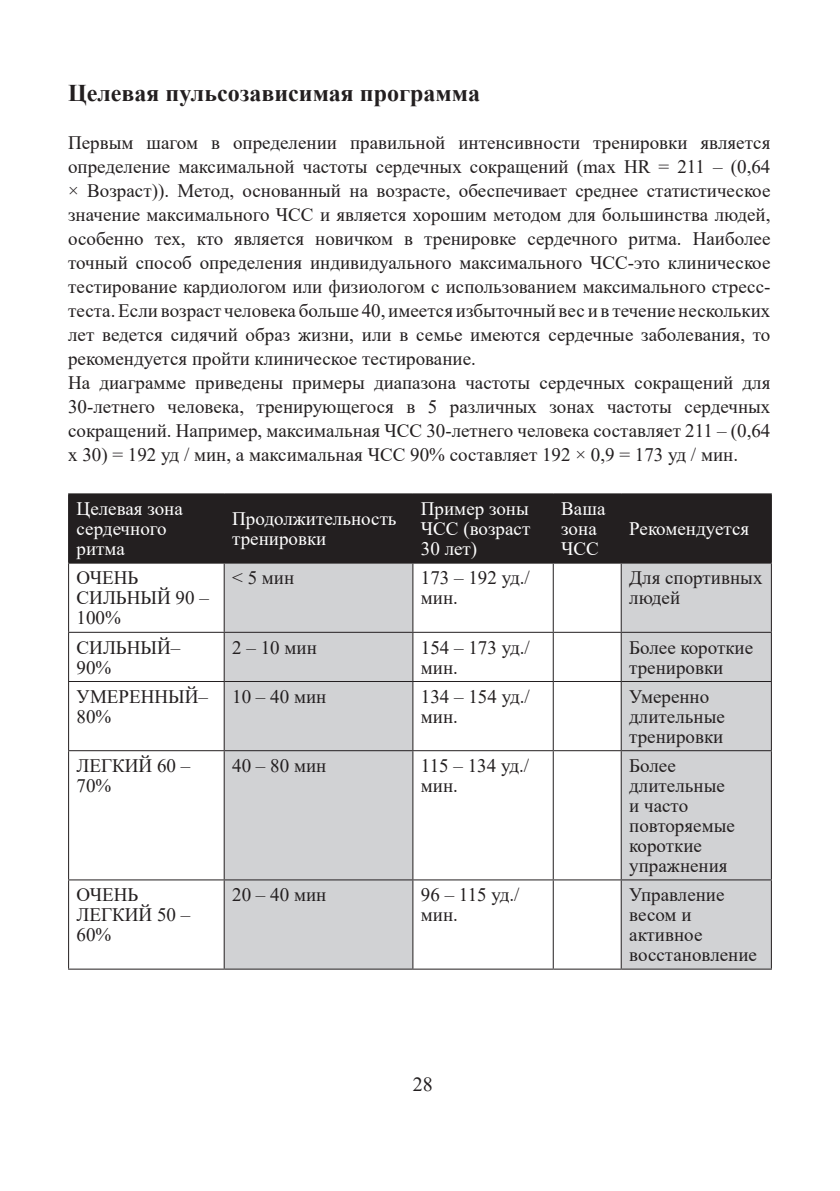
<style>
.page{position:relative;width:840px;height:1191px;background:#fff}
.page>*{position:absolute;margin:0;border:0;box-sizing:border-box;transform-origin:0 0}
.t1{font:700 24px "Times New Roman";color:#231f20}
.t2{font:20px "Times New Roman";color:#231f20}
.t3{font:19px/20px "Times New Roman";color:#231f20}
.t4{font:19px/20px "Times New Roman";color:#fff}
</style>
<div class="page">
<div style="left:69px;top:494px;width:701px;height:68px;background:#231f20"></div>
<div style="left:224px;top:563px;width:188px;height:405px;background:#d1d2d4"></div>
<div style="left:621px;top:563px;width:149px;height:405px;background:#d1d2d4"></div>
<hr style="left:68px;top:493px;width:156px;height:1px;background:#231f20">
<hr style="left:68px;top:494px;width:1px;height:68px;background:#231f20">
<hr style="left:224px;top:493px;width:188px;height:1px;background:#231f20">
<hr style="left:223px;top:494px;width:1px;height:68px;background:#231f20">
<hr style="left:412px;top:493px;width:141px;height:1px;background:#231f20">
<hr style="left:412px;top:494px;width:1px;height:68px;background:#231f20">
<hr style="left:553px;top:493px;width:68px;height:1px;background:#231f20">
<hr style="left:552px;top:494px;width:1px;height:68px;background:#231f20">
<hr style="left:621px;top:493px;width:150px;height:1px;background:#231f20">
<hr style="left:620px;top:494px;width:1px;height:68px;background:#231f20">
<hr style="left:770px;top:494px;width:1px;height:68px;background:#231f20">
<hr style="left:68px;top:562px;width:156px;height:1px;background:#231f20">
<hr style="left:68px;top:563px;width:1px;height:69px;background:#231f20">
<hr style="left:224px;top:562px;width:188px;height:1px;background:#231f20">
<hr style="left:223px;top:563px;width:1px;height:69px;background:#231f20">
<hr style="left:412px;top:562px;width:141px;height:1px;background:#231f20">
<hr style="left:412px;top:563px;width:1px;height:69px;background:#231f20">
<hr style="left:553px;top:562px;width:68px;height:1px;background:#231f20">
<hr style="left:552px;top:563px;width:1px;height:69px;background:#231f20">
<hr style="left:621px;top:562px;width:150px;height:1px;background:#231f20">
<hr style="left:620px;top:563px;width:1px;height:69px;background:#231f20">
<hr style="left:770px;top:563px;width:1px;height:69px;background:#231f20">
<hr style="left:68px;top:632px;width:156px;height:1px;background:#231f20">
<hr style="left:68px;top:633px;width:1px;height:48px;background:#231f20">
<hr style="left:224px;top:632px;width:188px;height:1px;background:#231f20">
<hr style="left:223px;top:633px;width:1px;height:48px;background:#231f20">
<hr style="left:412px;top:632px;width:141px;height:1px;background:#231f20">
<hr style="left:412px;top:633px;width:1px;height:48px;background:#231f20">
<hr style="left:553px;top:632px;width:68px;height:1px;background:#231f20">
<hr style="left:552px;top:633px;width:1px;height:48px;background:#231f20">
<hr style="left:621px;top:632px;width:150px;height:1px;background:#231f20">
<hr style="left:620px;top:633px;width:1px;height:48px;background:#231f20">
<hr style="left:770px;top:633px;width:1px;height:48px;background:#231f20">
<hr style="left:68px;top:681px;width:156px;height:1px;background:#231f20">
<hr style="left:68px;top:682px;width:1px;height:68px;background:#231f20">
<hr style="left:224px;top:681px;width:188px;height:1px;background:#231f20">
<hr style="left:223px;top:682px;width:1px;height:68px;background:#231f20">
<hr style="left:412px;top:681px;width:141px;height:1px;background:#231f20">
<hr style="left:412px;top:682px;width:1px;height:68px;background:#231f20">
<hr style="left:553px;top:681px;width:68px;height:1px;background:#231f20">
<hr style="left:552px;top:682px;width:1px;height:68px;background:#231f20">
<hr style="left:621px;top:681px;width:150px;height:1px;background:#231f20">
<hr style="left:620px;top:682px;width:1px;height:68px;background:#231f20">
<hr style="left:770px;top:682px;width:1px;height:68px;background:#231f20">
<hr style="left:68px;top:750px;width:156px;height:1px;background:#231f20">
<hr style="left:68px;top:751px;width:1px;height:128px;background:#231f20">
<hr style="left:224px;top:750px;width:188px;height:1px;background:#231f20">
<hr style="left:223px;top:751px;width:1px;height:128px;background:#231f20">
<hr style="left:412px;top:750px;width:141px;height:1px;background:#231f20">
<hr style="left:412px;top:751px;width:1px;height:128px;background:#231f20">
<hr style="left:553px;top:750px;width:68px;height:1px;background:#231f20">
<hr style="left:552px;top:751px;width:1px;height:128px;background:#231f20">
<hr style="left:621px;top:750px;width:150px;height:1px;background:#231f20">
<hr style="left:620px;top:751px;width:1px;height:128px;background:#231f20">
<hr style="left:770px;top:751px;width:1px;height:128px;background:#231f20">
<hr style="left:68px;top:879px;width:156px;height:1px;background:#231f20">
<hr style="left:68px;top:880px;width:1px;height:88px;background:#231f20">
<hr style="left:224px;top:879px;width:188px;height:1px;background:#231f20">
<hr style="left:223px;top:880px;width:1px;height:88px;background:#231f20">
<hr style="left:412px;top:879px;width:141px;height:1px;background:#231f20">
<hr style="left:412px;top:880px;width:1px;height:88px;background:#231f20">
<hr style="left:553px;top:879px;width:68px;height:1px;background:#231f20">
<hr style="left:552px;top:880px;width:1px;height:88px;background:#231f20">
<hr style="left:621px;top:879px;width:150px;height:1px;background:#231f20">
<hr style="left:620px;top:880px;width:1px;height:88px;background:#231f20">
<hr style="left:770px;top:880px;width:1px;height:88px;background:#231f20">
<hr style="left:68px;top:968px;width:156px;height:1px;background:#231f20">
<hr style="left:224px;top:968px;width:188px;height:1px;background:#231f20">
<hr style="left:412px;top:968px;width:141px;height:1px;background:#231f20">
<hr style="left:553px;top:968px;width:68px;height:1px;background:#231f20">
<hr style="left:621px;top:968px;width:150px;height:1px;background:#231f20">
<p class="t1" style="left:68px;top:76px;width:413px">Целевая пульсозависимая программа</p>
<p class="t3" style="left:68px;top:130px;width:703px;line-height:24px">Первым шагом в определении правильной интенсивности тренировки является определение максимальной частоты сердечных сокращений (max HR = 211 – (0,64 × Возраст)). Метод, основанный на возрасте, обеспечивает среднее статистическое значение максимального ЧСС и является хорошим методом для большинства людей, особенно тех, кто является новичком в тренировке сердечного ритма. Наиболее точный способ определения индивидуального максимального ЧСС-это клиническое тестирование кардиологом или физиологом с использованием максимального стресс&shy;теста. Если возраст человека больше 40, имеется избыточный вес и в течение нескольких лет ведется сидячий образ жизни, или в семье имеются сердечные заболевания, то рекомендуется пройти клиническое тестирование.<br>На диаграмме приведены примеры диапазона частоты сердечных сокращений для 30-летнего человека, тренирующегося в 5 различных зонах частоты сердечных сокращений. Например, максимальная ЧСС 30-летнего человека составляет 211 – (0,64 х 30) = 192 уд / мин, а максимальная ЧСС 90% составляет 192 × 0,9 = 173 уд / мин.</p>
<p class="t4" style="left:77px;top:498px;width:108px">Целевая зона сердечного ритма</p>
<p class="t4" style="left:232px;top:508px;width:166px">Продолжительность тренировки</p>
<p class="t4" style="left:420px;top:498px;width:111px;text-align:justify">Пример зоны ЧСС (возраст 30 лет)</p>
<p class="t4" style="left:561px;top:498px;width:46px">Ваша зона<br>ЧСС</p>
<p class="t4" style="left:629px;top:518px;width:121px">Рекомендуется</p>
<p class="t3" style="left:77px;top:567px;width:134px">ОЧЕНЬ<br>СИЛЬНЫЙ 90 –<br>100%</p>
<p class="t3" style="left:232px;top:567px;width:64px">&lt; 5 мин</p>
<p class="t3" style="left:420px;top:567px;width:110px">173 – 192 уд./ мин.</p>
<p class="t3" style="left:629px;top:567px;width:135px">Для спортивных людей</p>
<p class="t3" style="left:77px;top:636px;width:105px">СИЛЬНЫЙ–<br>90%</p>
<p class="t3" style="left:232px;top:636px;width:86px">2 – 10 мин</p>
<p class="t3" style="left:420px;top:636px;width:110px">154 – 173 уд./ мин.</p>
<p class="t3" style="left:629px;top:636px;width:125px">Более короткие тренировки</p>
<p class="t3" style="left:77px;top:686px;width:133px">УМЕРЕННЫЙ–<br>80%</p>
<p class="t3" style="left:232px;top:686px;width:96px">10 – 40 мин</p>
<p class="t3" style="left:420px;top:686px;width:110px">134 – 154 уд./ мин.</p>
<p class="t3" style="left:629px;top:686px;width:97px">Умеренно длительные тренировки</p>
<p class="t3" style="left:77px;top:755px;width:115px">ЛЕГКИЙ 60 –<br>70%</p>
<p class="t3" style="left:232px;top:755px;width:96px">40 – 80 мин</p>
<p class="t3" style="left:420px;top:755px;width:110px">115 – 134 уд./ мин.</p>
<p class="t3" style="left:629px;top:755px;width:107px">Более длительные и часто повторяемые короткие упражнения</p>
<p class="t3" style="left:77px;top:884px;width:115px">ОЧЕНЬ<br>ЛЕГКИЙ 50 –<br>60%</p>
<p class="t3" style="left:232px;top:884px;width:96px">20 – 40 мин</p>
<p class="t3" style="left:420px;top:884px;width:100px">96 – 115 уд./ мин.</p>
<p class="t3" style="left:629px;top:884px;width:129px">Управление весом и активное восстановление</p>
<p class="t2" style="left:412px;top:1070px;width:21px">28</p>
</div>
